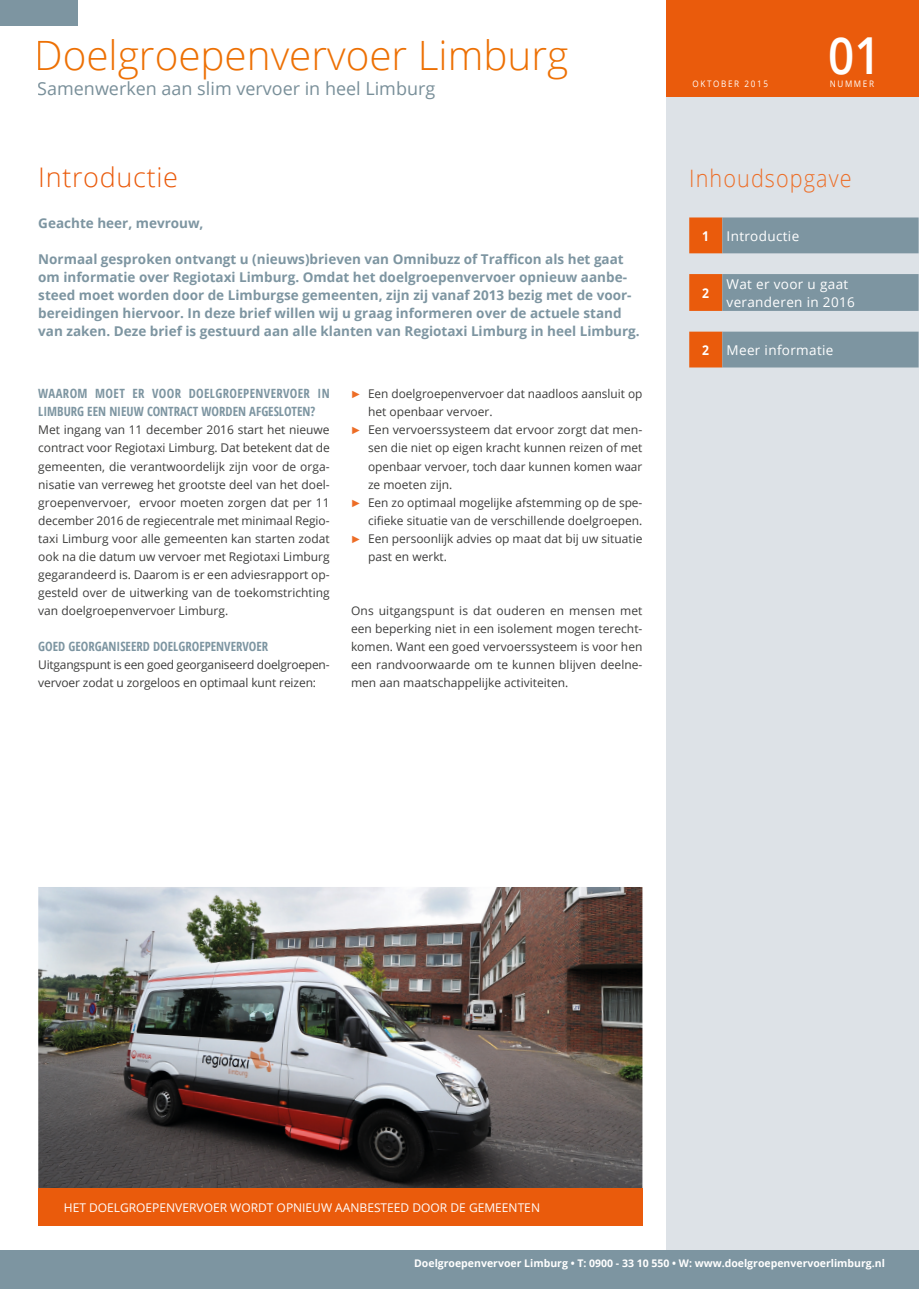
<style>
.page{position:relative;width:919px;height:1289px;background:#fff}
.page>*{position:absolute;margin:0;border:0;box-sizing:border-box;transform-origin:0 0}
.t1{font:600 51px "Open Sans";color:#fff;scale:.9 1}
.t2{font:300 40.35px "Open Sans";color:#ed7004}
.t3{font:300 27px "Open Sans";letter-spacing:.025em;color:#ea5b0c}
.t4{font:300 24px "Open Sans";letter-spacing:.05em;color:#ed6d26;scale:.9 1}
.t5{font:18px "Open Sans";color:#798f99}
.t6{font:700 13.5px/18px "Open Sans";color:#7d95a1}
.t7{font:13.5px/18px "Open Sans";letter-spacing:.025em;color:#fff}
.t8{font:700 13.5px "Open Sans";color:#fff;scale:.9 1}
.t9{font:700 condensed 12.75px/18px "Open Sans";color:#7d95a1}
.t10{font:12px/18px "Open Sans";color:#3d3d3c;text-align:justify}
.t11{font:12px/18px "Open Sans";letter-spacing:-.02em;color:#3d3d3c}
.t12{font:12px "Open Sans";color:#fff}
.t13{font:700 10.5px "Open Sans";color:#fff}
.t14{font:9px "Open Sans";letter-spacing:.2em;color:#fff;scale:.9 1}
.s1{font-family:"Arial";font-size:10.5px;color:#ed6d26}
</style>
<div class="page">
<img style="left:38px;top:887px;width:604px;height:301px">
<div style="left:666px;top:96px;width:252px;height:1172px;background:#dde2e7"></div>
<div style="left:666px;top:0;width:252px;height:96px;background:#ea5b0c"></div>
<div style="left:38px;top:1188px;width:604px;height:37px;background:#ea5b0c"></div>
<div style="left:0;top:1250px;width:918px;height:38px;background:#7d95a1"></div>
<svg style="left:689px;top:217px;width:229px;height:150px"></svg>
<div style="left:0;top:0;width:77px;height:26px;background:#7d95a1"></div>
<h2 class="t2" style="left:34px;top:28px;width:535px">Doelgroepenvervoer Limburg</h2>
<h3 class="t5" style="left:37px;top:76px;width:399px">Samenwerken aan slim vervoer in heel Limburg</h3>
<h3 class="t3" style="left:38px;top:158px;width:141px">Introductie</h3>
<p class="t6" style="left:38px;top:213px;width:167px">Geachte heer, mevrouw,</p>
<p class="t6" style="left:38px;top:249px;width:603px">Normaal gesproken ontvangt u (nieuws)brieven van Omnibuzz of Trafficon als het gaat om informatie over Regiotaxi Limburg. Omdat het doelgroepenvervoer opnieuw aanbe&shy;steed moet worden door de Limburgse gemeenten, zijn zij vanaf 2013 bezig met de voor&shy;bereidingen hiervoor. In deze brief willen wij u graag informeren over de actuele stand van zaken. Deze brief is gestuurd aan alle klanten van Regiotaxi Limburg in heel Limburg.</p>
<p class="t9" style="left:38px;top:384px;width:293px">WAAROM MOET ER VOOR DOELGROEPENVERVOER IN<br>LIMBURG EEN NIEUW CONTRACT WORDEN AFGESLOTEN?</p>
<p class="t10" style="left:38px;top:421px;width:293px">Met ingang van 11 december 2016 start het nieuwe contract voor Regiotaxi Limburg. Dat betekent dat de gemeenten, die verantwoordelijk zijn voor de orga&shy;nisatie van verreweg het grootste deel van het doel&shy;groepenvervoer, ervoor moeten zorgen dat per 11 december 2016 de regiecentrale met minimaal Regio&shy;taxi Limburg voor alle gemeenten kan starten zodat ook na die datum uw vervoer met Regiotaxi Limburg gegarandeerd is. Daarom is er een adviesrapport op&shy;gesteld over de uitwerking van de toekomstrichting van doelgroepenvervoer Limburg.</p>
<p class="t9" style="left:38px;top:636px;width:231px">GOED GEORGANISEERD DOELGROEPENVERVOER</p>
<p class="t11" style="left:38px;top:655px;width:293px">Uitgangspunt is een goed georganiseerd doelgroepen&shy;vervoer zodat u zorgeloos en optimaal kunt reizen:</p>
<p class="t10" style="left:351px;top:385px;width:293px"><span class="s1">►</span> Een doelgroepenvervoer dat naadloos aansluit op</p>
<p class="t10" style="left:368px;top:403px;width:126px">het openbaar vervoer.</p>
<p class="t10" style="left:351px;top:421px;width:293px"><span class="s1">►</span> Een vervoerssysteem dat ervoor zorgt dat men-</p>
<p class="t10" style="left:368px;top:439px;width:276px">sen die niet op eigen kracht kunnen reizen of met</p>
<p class="t10" style="left:368px;top:457px;width:276px">openbaar vervoer, toch daar kunnen komen waar</p>
<p class="t10" style="left:368px;top:475px;width:86px">ze moeten zijn.</p>
<p class="t10" style="left:351px;top:493px;width:293px"><span class="s1">►</span> Een zo optimaal mogelijke afstemming op de spe-</p>
<p class="t10" style="left:368px;top:511px;width:276px">cifieke situatie van de verschillende doelgroepen.</p>
<p class="t10" style="left:351px;top:529px;width:293px"><span class="s1">►</span> Een persoonlijk advies op maat dat bij uw situatie</p>
<p class="t10" style="left:368px;top:547px;width:81px">past en werkt.</p>
<p class="t10" style="left:351px;top:601px;width:293px">Ons uitgangspunt is dat ouderen en mensen met een beperking niet in een isolement mogen terecht&shy;komen. Want een goed vervoerssysteem is voor hen een randvoorwaarde om te kunnen blijven deelne&shy;men aan maatschappelijke activiteiten.</p>
<h1 class="t1" style="left:828px;top:21px;width:60px">01</h1>
<p class="t14" style="left:692px;top:77px;width:85px">OKTOBER 2015</p>
<p class="t14" style="left:829px;top:77px;width:51px">NUMMER</p>
<h3 class="t4" style="left:689px;top:161px;width:182px">Inhoudsopgave</h3>
<p class="t8" style="left:702px;top:226px;width:9px">1</p>
<p class="t7" style="left:726px;top:226px;width:74px">Introductie</p>
<p class="t8" style="left:702px;top:283px;width:9px">2</p>
<p class="t7" style="left:726px;top:274px;width:130px">Wat er voor u gaat veranderen in 2016</p>
<p class="t8" style="left:702px;top:340px;width:9px">2</p>
<p class="t7" style="left:726px;top:340px;width:108px">Meer informatie</p>
<p class="t12" style="left:64px;top:1198px;width:477px">HET DOELGROEPENVERVOER WORDT OPNIEUW AANBESTEED DOOR DE GEMEENTEN</p>
<p class="t13" style="left:414px;top:1256px;width:472px">Doelgroepenvervoer Limburg • T: 0900 - 33 10 550 • W: www.doelgroepenvervoerlimburg.nl</p>
</div>
